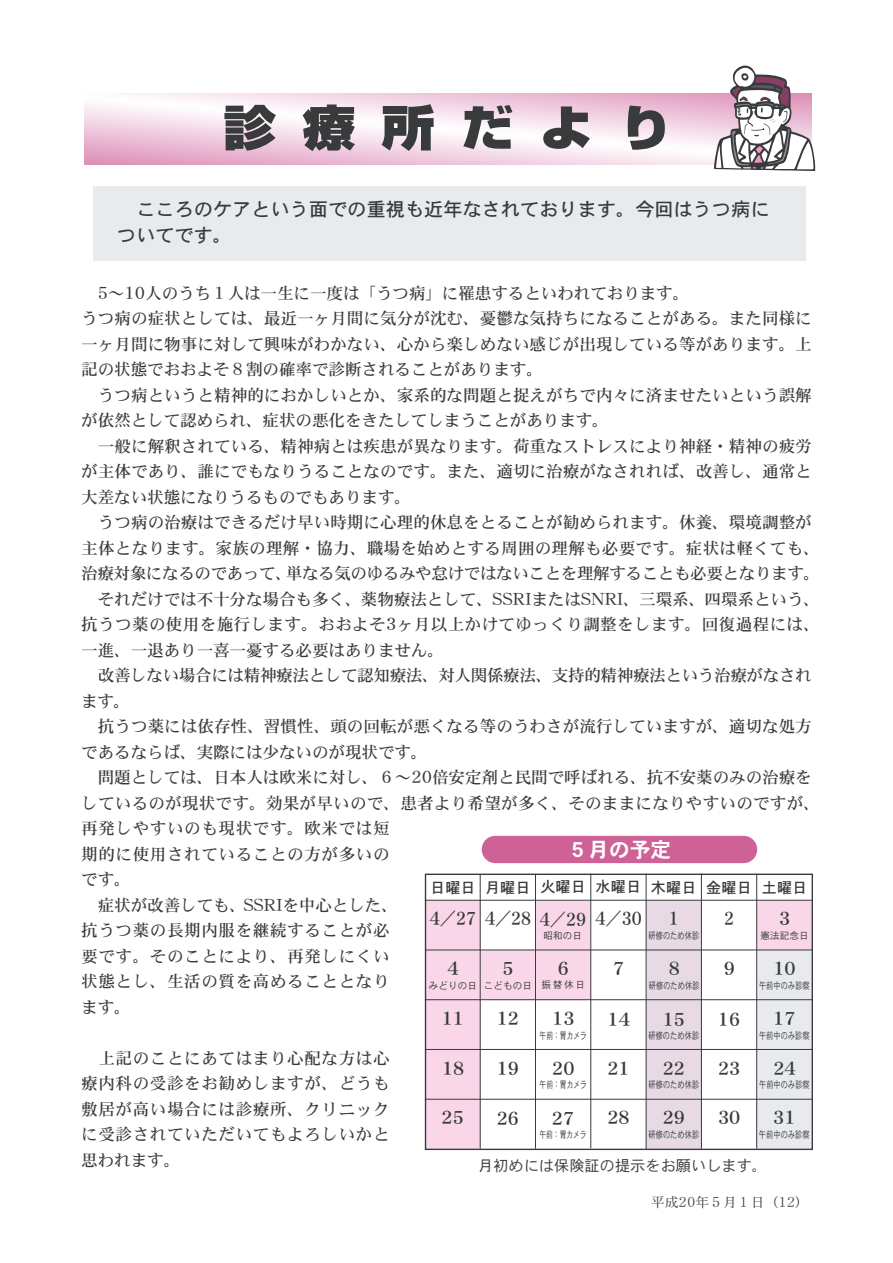
<style>
.page{position:relative;width:893px;height:1263px;background:#fff}
.page>*{position:absolute;margin:0;border:0;box-sizing:border-box;transform-origin:0 0}
.t1{font:900 47.85px "Shin Go";letter-spacing:.49em;color:#383a3b;scale:1.11 1}
.t2{font:20.7px "DFPHS Gothic CID W7";color:#fff}
.t3{font:19.2px/26.5px "DFPHS Gothic CID W5";color:#383a3b}
.t4{font:18px "DFPHS Mincho CID W7";color:#383a3b}
.t5{font:18px "DFPHS Mincho CID W7";color:#383a3b;scale:.9 1}
.t6{font:16.5px/25.5px "DFPHS Mincho CID W5";letter-spacing:.005em;color:#383a3b}
.t7{font:16.5px "DFPHS Mincho CID W5";letter-spacing:.04em;color:#383a3b}
.t8{font:16.5px "DFPHS Mincho CID W5";letter-spacing:-.02em;color:#383a3b}
.t9{font:16.5px "DFPHS Mincho CID W5";letter-spacing:.03em;color:#383a3b}
.t10{font:16.5px "DFPHS Mincho CID W5";letter-spacing:-.015em;color:#383a3b}
.t11{font:15.15px "DFPHS Gothic CID W5";color:#383a3b}
.t12{font:15.15px "DFPHS Gothic CID W3";color:#383a3b}
.t13{font:13.8px "DFPHS Mincho CID W3";color:#383a3b}
.t14{font:9.6px "DFPHS Gothic CID W3";color:#383a3b;scale:.75 1}
.t15{font:9.6px "DFPHS Gothic CID W3";color:#383a3b}
.t16{font:9.6px "DFPHS Gothic CID W3";color:#383a3b;scale:.7 1}
</style>
<div class="page">
<div style="left:93px;top:186px;width:712px;height:74px;background:#e9eaed"></div>
<svg style="left:84px;top:93px;width:629px;height:72px"></svg>
<svg style="left:84px;top:94px;width:629px;height:70px"></svg>
<svg style="left:84px;top:95px;width:629px;height:68px"></svg>
<svg style="left:84px;top:96px;width:629px;height:66px"></svg>
<svg style="left:713px;top:66px;width:103px;height:105px"></svg>
<div style="left:426px;top:900px;width:54px;height:249px;background:#f9d7e9"></div>
<div style="left:535px;top:901px;width:55px;height:49px;background:#f9d7e9"></div>
<div style="left:757px;top:900px;width:55px;height:50px;background:#f9d7e9"></div>
<div style="left:647px;top:950px;width:54px;height:50px;background:#e7dae4"></div>
<div style="left:480px;top:950px;width:55px;height:50px;background:#f9d7e9"></div>
<div style="left:646px;top:900px;width:55px;height:50px;background:#e7dae4"></div>
<div style="left:535px;top:950px;width:56px;height:49px;background:#f9d7e9"></div>
<div style="left:757px;top:950px;width:54px;height:50px;background:#e9eaed"></div>
<div style="left:646px;top:1000px;width:55px;height:51px;background:#e7dae4"></div>
<div style="left:646px;top:1049px;width:55px;height:50px;background:#e7dae4"></div>
<div style="left:646px;top:1099px;width:55px;height:50px;background:#e7dae4"></div>
<div style="left:756px;top:1099px;width:56px;height:50px;background:#e9eaed"></div>
<div style="left:481px;top:836px;width:276px;height:27px;background:#ce6297;border-radius:14px"></div>
<div style="left:757px;top:1000px;width:54px;height:50px;background:#e9eaed"></div>
<div style="left:757px;top:1050px;width:55px;height:49px;background:#e9eaed"></div>
<hr style="left:425px;top:900px;width:386px;height:1px;background:#383a3b">
<hr style="left:425px;top:950px;width:387px;height:1px;background:#383a3b">
<hr style="left:425px;top:999px;width:387px;height:1px;background:#383a3b">
<hr style="left:590px;top:874px;width:1px;height:274px;background:#383a3b">
<hr style="left:645px;top:874px;width:1px;height:275px;background:#383a3b">
<hr style="left:701px;top:874px;width:1px;height:275px;background:#383a3b">
<hr style="left:425px;top:1049px;width:387px;height:1px;background:#383a3b">
<hr style="left:425px;top:1099px;width:387px;height:1px;background:#383a3b">
<hr style="left:756px;top:874px;width:1px;height:275px;background:#383a3b">
<hr style="left:535px;top:875px;width:1px;height:274px;background:#383a3b">
<hr style="left:480px;top:875px;width:1px;height:274px;background:#383a3b">
<div style="left:425px;top:874px;width:388px;height:276px;border:1px solid #383a3b"></div>
<h1 class="t1" style="left:223px;top:110px;width:406px">診療所だより</h1>
<p class="t3" style="left:117px;top:198px;width:654px;text-indent:19px">こころのケアという面での重視も近年なされております。今回はうつ病についてです。</p>
<p class="t6" style="left:81px;top:282px;width:732px;text-indent:16px">5～10人のうち１人は一生に一度は「うつ病」に罹患するといわれております。<br>うつ病の症状としては、最近一ヶ月間に気分が沈む、憂鬱な気持ちになることがある。また同様に一ヶ月間に物事に対して興味がわかない、心から楽しめない感じが出現している等があります。上記の状態でおおよそ８割の確率で診断されることがあります。</p>
<p class="t6" style="left:81px;top:384px;width:732px;text-indent:17px">うつ病というと精神的におかしいとか、家系的な問題と捉えがちで内々に済ませたいという誤解が依然として認められ、症状の悪化をきたしてしまうことがあります。</p>
<p class="t6" style="left:81px;top:435px;width:732px;text-align:justify;text-indent:17px">一般に解釈されている、精神病とは疾患が異なります。荷重なストレスにより神経・精神の疲労が主体であり、誰にでもなりうることなのです。また、適切に治療がなされれば、改善し、通常と大差ない状態になりうるものでもあります。</p>
<p class="t6" style="left:98px;top:511px;width:715px">うつ病の治療はできるだけ早い時期に心理的休息をとることが勧められます。休養、環境調整が</p>
<p class="t6" style="left:81px;top:537px;width:740px">主体となります。家族の理解・協力、職場を始めとする周囲の理解も必要です。症状は軽くても、</p>
<p class="t8" style="left:81px;top:567px;width:740px">治療対象になるのであって、単なる気のゆるみや怠けではないことを理解することも必要となります。</p>
<p class="t6" style="left:98px;top:588px;width:723px">それだけでは不十分な場合も多く、薬物療法として、SSRIまたはSNRI、三環系、四環系という、</p>
<p class="t9" style="left:81px;top:618px;width:740px">抗うつ薬の使用を施行します。おおよそ3ヶ月以上かけてゆっくり調整をします。回復過程には、</p>
<p class="t6" style="left:81px;top:639px;width:364px">一進、一退あり一喜一憂する必要はありません。</p>
<p class="t10" style="left:98px;top:669px;width:715px">改善しない場合には精神療法として認知療法、対人関係療法、支持的精神療法という治療がなされ</p>
<p class="t6" style="left:81px;top:690px;width:50px">ます。</p>
<p class="t6" style="left:98px;top:715px;width:715px">抗うつ薬には依存性、習慣性、頭の回転が悪くなる等のうわさが流行していますが、適切な処方</p>
<p class="t6" style="left:81px;top:741px;width:347px">であるならば、実際には少ないのが現状です。</p>
<p class="t6" style="left:98px;top:767px;width:715px">問題としては、日本人は欧米に対し、６～20倍安定剤と民間で呼ばれる、抗不安薬のみの治療を</p>
<p class="t6" style="left:81px;top:792px;width:740px">しているのが現状です。効果が早いので、患者より希望が多く、そのままになりやすいのですが、</p>
<p class="t7" style="left:81px;top:822px;width:310px">再発しやすいのも現状です。欧米では短</p>
<p class="t7" style="left:81px;top:847px;width:310px">期的に使用されていることの方が多いの</p>
<p class="t6" style="left:81px;top:869px;width:51px">です。</p>
<p class="t6" style="left:98px;top:894px;width:301px">症状が改善しても、SSRIを中心とした、</p>
<p class="t7" style="left:81px;top:924px;width:310px">抗うつ薬の長期内服を継続することが必</p>
<p class="t7" style="left:81px;top:949px;width:310px">要です。そのことにより、再発しにくい</p>
<p class="t7" style="left:81px;top:975px;width:310px">状態とし、生活の質を高めることとなり</p>
<p class="t6" style="left:81px;top:996px;width:51px">ます。</p>
<p class="t6" style="left:81px;top:1047px;width:310px;text-align:justify;text-indent:17px">上記のことにあてはまり心配な方は心療内科の受診をお勧めしますが、どうも敷居が高い場合には診療所、クリニックに受診されていただいてもよろしいかと思われます。</p>
<p class="t2" style="left:567px;top:841px;width:105px">５月の予定</p>
<p class="t11" style="left:430px;top:881px;width:378px">日曜日 月曜日 火曜日 水曜日 木曜日 金曜日 土曜日</p>
<p class="t5" style="left:485px;top:911px;width:53px">4／28</p>
<p class="t5" style="left:430px;top:911px;width:53px">4／27</p>
<p class="t5" style="left:669px;top:912px;width:13px">1</p>
<p class="t14" style="left:648px;top:932px;width:69px">研修のため休診</p>
<p class="t5" style="left:595px;top:912px;width:53px">4／30</p>
<p class="t4" style="left:613px;top:962px;width:13px">7</p>
<p class="t5" style="left:540px;top:912px;width:53px">4／29</p>
<p class="t15" style="left:543px;top:932px;width:40px">昭和の日</p>
<p class="t5" style="left:724px;top:912px;width:13px">2</p>
<p class="t4" style="left:779px;top:912px;width:13px">3</p>
<p class="t15" style="left:760px;top:932px;width:50px">憲法記念日</p>
<p class="t4" style="left:557px;top:961px;width:13px">6</p>
<p class="t15" style="left:541px;top:981px;width:45px">振替休日</p>
<p class="t4" style="left:668px;top:961px;width:13px">8</p>
<p class="t14" style="left:648px;top:981px;width:69px">研修のため休診</p>
<p class="t4" style="left:447px;top:962px;width:13px">4</p>
<p class="t15" style="left:429px;top:982px;width:60px">みどりの日　</p>
<p class="t4" style="left:723px;top:962px;width:13px">9</p>
<p class="t4" style="left:773px;top:962px;width:24px">10</p>
<p class="t14" style="left:759px;top:982px;width:69px">午前中のみ診察</p>
<p class="t4" style="left:502px;top:962px;width:13px">5</p>
<p class="t15" style="left:483px;top:982px;width:50px">こどもの日</p>
<p class="t4" style="left:442px;top:1011px;width:24px">11</p>
<p class="t4" style="left:552px;top:1012px;width:24px">13</p>
<p class="t16" style="left:539px;top:1031px;width:69px">午前：胃カメラ</p>
<p class="t4" style="left:497px;top:1011px;width:24px">12</p>
<p class="t4" style="left:718px;top:1012px;width:24px">16</p>
<p class="t4" style="left:773px;top:1011px;width:24px">17</p>
<p class="t14" style="left:759px;top:1031px;width:69px">午前中のみ診察</p>
<p class="t4" style="left:773px;top:1061px;width:24px">24</p>
<p class="t14" style="left:759px;top:1081px;width:69px">午前中のみ診察</p>
<p class="t4" style="left:662px;top:1012px;width:24px">15</p>
<p class="t14" style="left:648px;top:1032px;width:69px">研修のため休診</p>
<p class="t4" style="left:607px;top:1012px;width:24px">14</p>
<p class="t4" style="left:607px;top:1061px;width:24px">21</p>
<p class="t4" style="left:607px;top:1111px;width:24px">28</p>
<p class="t4" style="left:662px;top:1061px;width:24px">22</p>
<p class="t14" style="left:648px;top:1081px;width:69px">研修のため休診</p>
<p class="t4" style="left:442px;top:1061px;width:24px">18</p>
<p class="t4" style="left:552px;top:1061px;width:24px">20</p>
<p class="t16" style="left:539px;top:1081px;width:69px">午前：胃カメラ</p>
<p class="t4" style="left:718px;top:1061px;width:24px">23</p>
<p class="t4" style="left:496px;top:1062px;width:24px">19</p>
<p class="t4" style="left:718px;top:1111px;width:24px">30</p>
<p class="t4" style="left:773px;top:1110px;width:24px">31</p>
<p class="t14" style="left:759px;top:1130px;width:79px">午前中のみ診察　</p>
<p class="t4" style="left:441px;top:1111px;width:24px">25</p>
<p class="t4" style="left:662px;top:1111px;width:24px">29</p>
<p class="t14" style="left:648px;top:1131px;width:69px">研修のため休診</p>
<p class="t4" style="left:552px;top:1111px;width:24px">27</p>
<p class="t16" style="left:539px;top:1131px;width:69px">午前：胃カメラ</p>
<p class="t4" style="left:496px;top:1111px;width:24px">26</p>
<p class="t12" style="left:478px;top:1160px;width:290px">月初めには保険証の提示をお願いします。</p>
<p class="t13" style="left:651px;top:1196px;width:159px">平成20年５月１日（12）</p>
</div>
